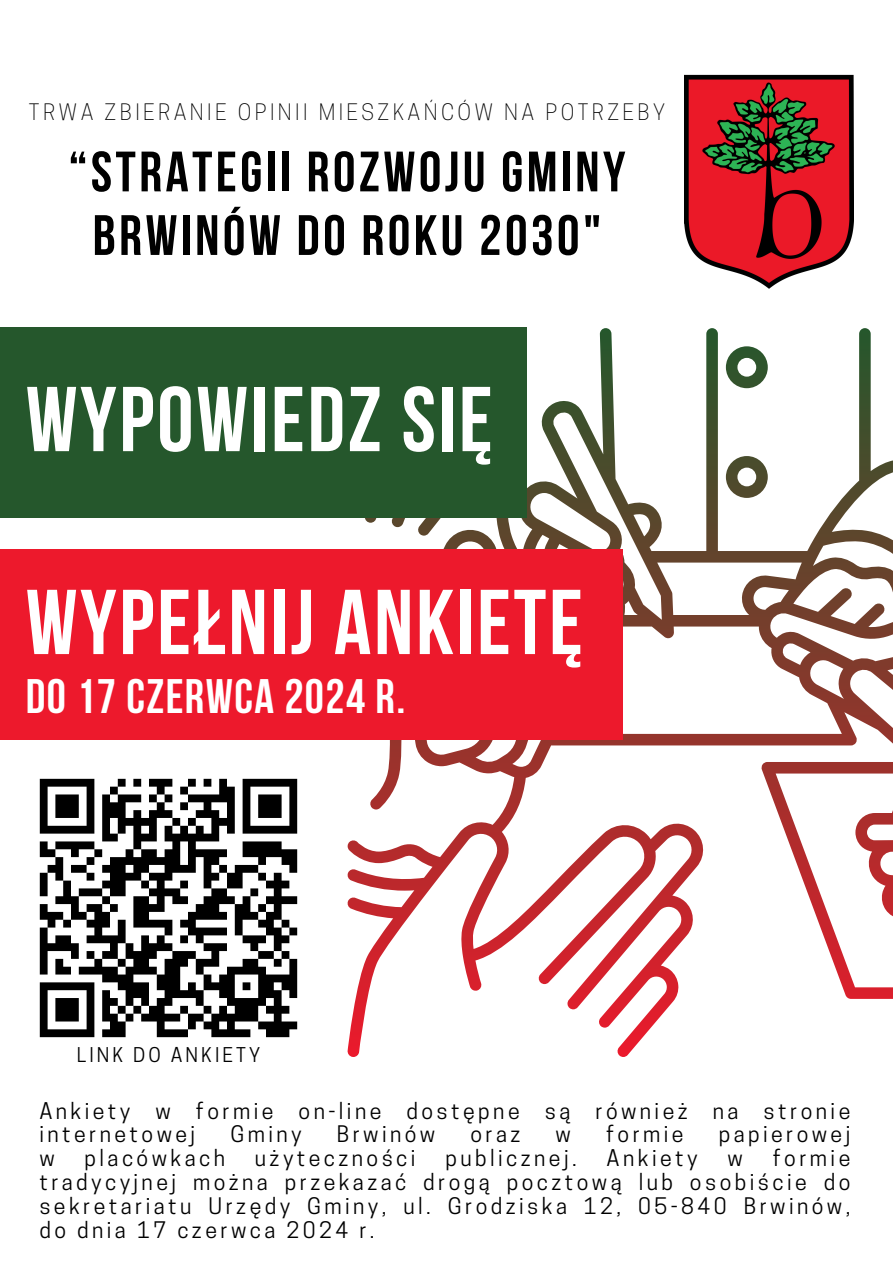
<style>
.page{position:relative;width:893px;height:1263px;background:#fff}
.page>*{position:absolute;margin:0;border:0;box-sizing:border-box;transform-origin:0 0}
.t1{font:700 91.8px "Bebas Neue";letter-spacing:.03em;color:#fff}
.t2{font:700 56.78px/63.6px "Bebas Neue";letter-spacing:.06em;color:#000;text-align:center}
.t3{font:700 48.22px "Bebas Neue";letter-spacing:.03em;color:#fff}
.t4{font:21.45px/23.9px "Cooper Hewitt";letter-spacing:.16em;color:#000}
.t5{font:300 21.3px "Cooper Hewitt";letter-spacing:.16em;color:#000}
.t6{font:19.12px "Cooper Hewitt";letter-spacing:.16em;color:#000}
</style>
<div class="page">
<svg style="left:347px;top:328px;width:546px;height:729px"></svg>
<div style="left:0;top:327px;width:527px;height:190px;background:#25572c"></div>
<div style="left:0;top:549px;width:622px;height:191px;background:#ed192c"></div>
<img style="left:685px;top:75px;width:168px;height:213px">
<img style="left:39px;top:778px;width:259px;height:260px">
<h1 class="t5" style="left:29px;top:104px;width:637px">TRWA ZBIERANIE OPINII MIESZKAŃCÓW NA POTRZEBY</h1>
<p class="t2" style="left:69px;top:145px;width:558px">“STRATEGII ROZWOJU GMINY<br>BRWINÓW DO ROKU 2030"</p>
<p class="t1" style="left:26px;top:382px;width:468px">WYPOWIEDZ SIĘ</p>
<h1 class="t1" style="left:26px;top:585px;width:558px">WYPEŁNIJ ANKIETĘ</h1>
<h1 class="t3" style="left:26px;top:677px;width:381px">DO 17 CZERWCA 2024 R.</h1>
<p class="t6" style="left:77px;top:1047px;width:185px">LINK DO ANKIETY</p>
<p class="t4" style="left:39px;top:1101px;width:812px">Ankiety w formie on-line dostępne są również na stronie internetowej</p>
<p class="t4" style="left:230px;top:1125px;width:73px">Gminy</p>
<p class="t4" style="left:337px;top:1125px;width:100px">Brwinów</p>
<p class="t4" style="left:470px;top:1125px;width:51px">oraz</p>
<p class="t4" style="left:555px;top:1125px;width:17px">w</p>
<p class="t4" style="left:606px;top:1125px;width:79px">formie</p>
<p class="t4" style="left:719px;top:1125px;width:133px">papierowej</p>
<p class="t4" style="left:39px;top:1149px;width:812px;text-align:justify;text-indent:733px">formie tradycyjnej można przekazać drogą pocztową lub osobiście do sekretariatu Urzędy Gminy, ul. Grodziska 12, 05-840 Brwinów, do dnia 17 czerwca 2024 r.</p>
<p class="t4" style="left:39px;top:1149px;width:17px">w</p>
<p class="t4" style="left:85px;top:1149px;width:142px">placówkach</p>
<p class="t4" style="left:255px;top:1149px;width:162px">użyteczności</p>
<p class="t4" style="left:445px;top:1149px;width:133px">publicznej.</p>
<p class="t4" style="left:606px;top:1149px;width:92px">Ankiety</p>
<p class="t4" style="left:727px;top:1149px;width:17px">w</p>
</div>
